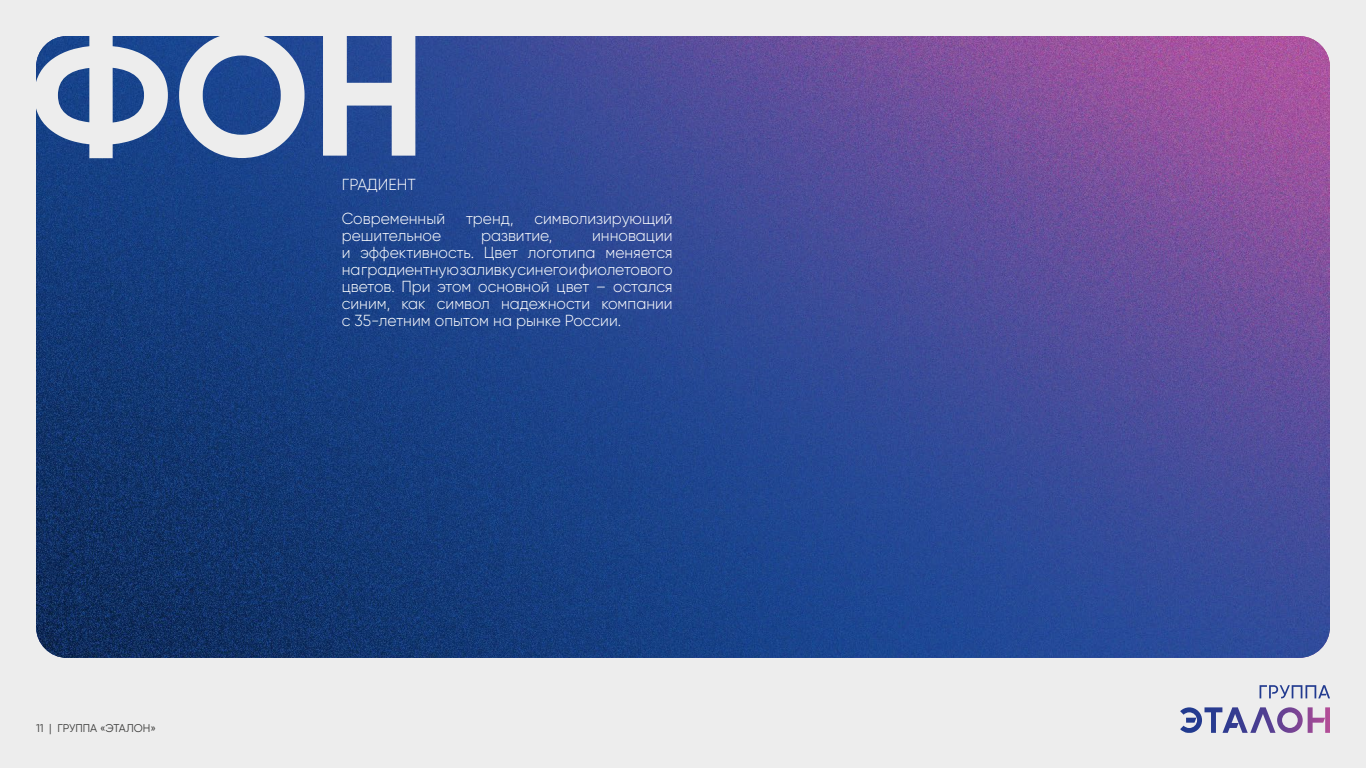
<style>
.page{position:relative;width:1366px;height:768px;background:#ededed}
.page>*{position:absolute;margin:0;border:0;box-sizing:border-box;transform-origin:0 0}
.t1{font:700 172.6px "Gilroy";color:#ededed}
.t2{font:300 16px/17px "Gilroy";color:#fff}
.t3{font:11.2px "Gilroy";color:#3c3c3b}
</style>
<div class="page">
<img style="left:36px;top:36px;width:1294px;height:622px">
<svg style="left:1180px;top:707px;width:150px;height:26px"></svg>
<svg style="left:1260px;top:685px;width:70px;height:13px"></svg>
<h1 class="t1" style="left:30px;top:-13px;width:398px">ФОН</h1>
<p class="t2" style="left:342px;top:167px;width:105px;line-height:34px">ГРАДИЕНТ<br>Современный</p>
<p class="t2" style="left:466px;top:209px;width:49px">тренд,</p>
<p class="t2" style="left:534px;top:209px;width:140px">символизирующий</p>
<p class="t3" style="left:36px;top:721px;width:121px">11 | ГРУППА «ЭТАЛОН»</p>
<p class="t2" style="left:342px;top:226px;width:333px;text-align:justify;text-indent:250px">инновации и эффективность. Цвет логотипа меняется на градиентную заливку синего и фиолетового цветов. При этом основной цвет – остался синим, как символ надежности компании с 35-летним опытом на рынке России.</p>
<p class="t2" style="left:342px;top:226px;width:101px">решительное</p>
<p class="t2" style="left:481px;top:226px;width:73px">развитие,</p>
</div>
